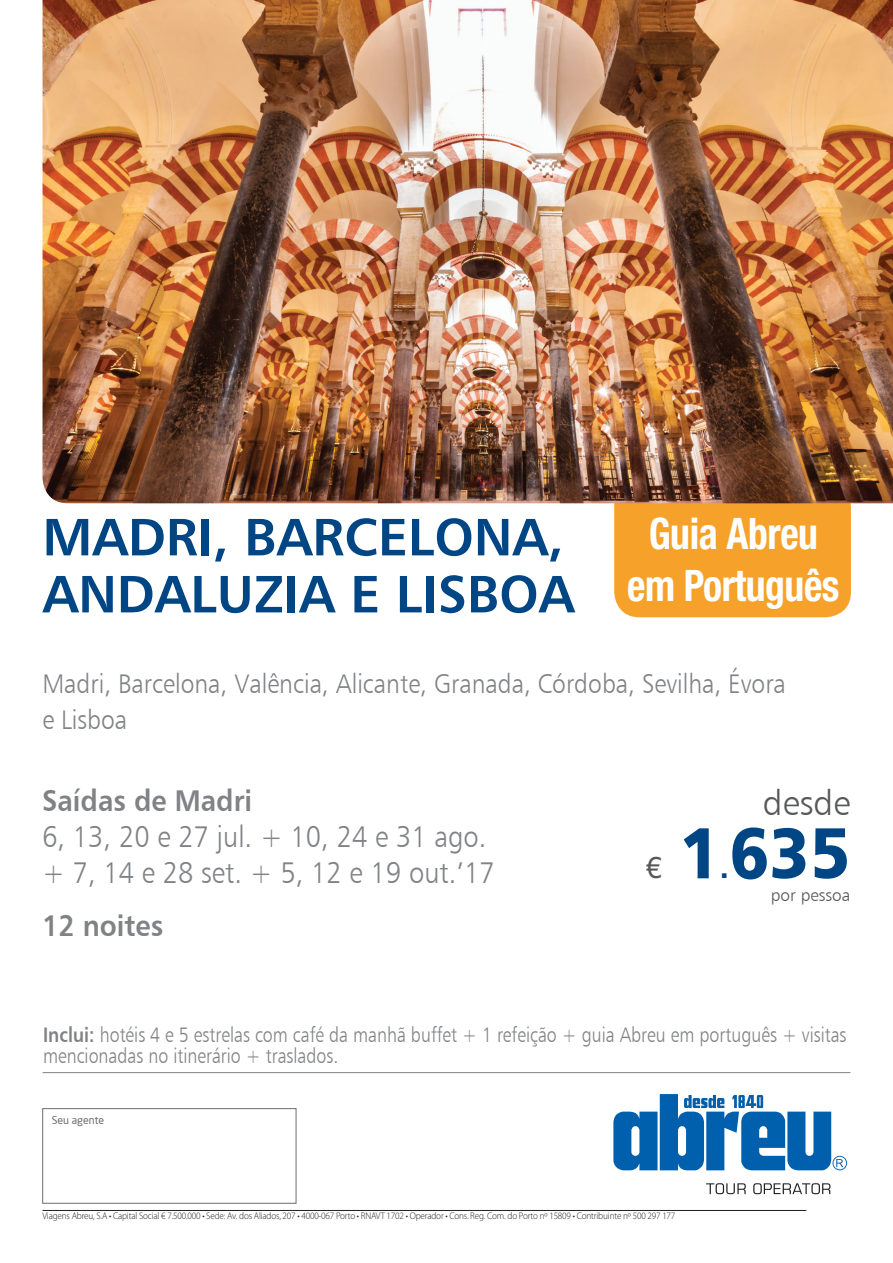
<style>
.page{position:relative;width:893px;height:1263px;background:#fff}
.page>*{position:absolute;margin:0;border:0;box-sizing:border-box;transform-origin:0 0}
.t1{font:72px "Humanist 777 BT Black B";color:#004684;scale:.91 1}
.t2{font:52.5px/57px "Humanist 777 BT Bold B";color:#004684}
.t3{font:700 condensed 43.5px/52.2px "Helvetica Neue";letter-spacing:-.01em;color:#fff;text-align:center;scale:.91 1}
.t4{font:34.95px "Humanist 777 BT Light B";color:#57585a}
.t5{font:30px/36px "Humanist 777 BT Light B";color:#808285;scale:.91 1}
.t6{font:30px "Humanist 777 BT Bold B";color:#808285;scale:.91 1}
.t7{font:30px "Helvetica Neue";color:#57585a}
.t8{font:30px "Humanist 777 BT Black B";color:#004684;scale:.91 1}
.t9{font:27px/36px "Humanist 777 BT Light B";color:#808285;scale:.91 1}
.t10{font:21px/21px "Humanist 777 BT Light B";color:#808285;scale:.85 1}
.t11{font:17.1px "Humanist 777 BT Light B";color:#57585a}
.t12{font:10.5px "Neo Sans";color:#6c6d70}
.t13{font:300 9.75px "Myriad Pro";letter-spacing:-.015em;color:#231f20;scale:.94 1}
.s1{font-family:"Humanist 777 BT Bold B"}
</style>
<div class="page">
<hr style="left:43px;top:1072px;width:807px;height:1px;background:#808285">
<div style="left:614px;top:481px;width:237px;height:136px;background:#f6a22a;border-radius:26px"></div>
<img style="left:43px;top:0;width:850px;height:503px">
<div style="left:43px;top:1108px;width:253px;height:95px;border:1px solid #6c6d70"></div>
<svg style="left:706px;top:1183px;width:124px;height:11px"></svg>
<svg style="left:613px;top:1094px;width:234px;height:76px"></svg>
<hr style="left:43px;top:1210px;width:763px;height:1px;background:#231f20">
<h2 class="t2" style="left:43px;top:507px;width:533px">MADRI, BARCELONA,<br>ANDALUZIA E LISBOA</h2>
<h3 class="t3" style="left:627px;top:506px;width:235px">Guia Abreu em Português</h3>
<h3 class="t9" style="left:42px;top:665px;width:819px">Madri, Barcelona, Valência, Alicante, Granada, Córdoba, Sevilha, Évora e Lisboa</h3>
<h3 class="t6" style="left:42px;top:782px;width:232px">Saídas de Madri</h3>
<h3 class="t5" style="left:42px;top:818px;width:499px">6, 13, 20 e 27 jul. + 10, 24 e 31 ago. + 7, 14 e 28 set. + 5, 12 e 19 out.’17</h3>
<h3 class="t6" style="left:42px;top:907px;width:135px">12 noites</h3>
<h3 class="t7" style="left:645px;top:850px;width:18px">€</h3>
<h3 class="t4" style="left:763px;top:782px;width:89px">desde</h3>
<h1 class="t1" style="left:680px;top:807px;width:189px">1635</h1>
<h3 class="t8" style="left:720px;top:848px;width:11px">.</h3>
<h3 class="t11" style="left:771px;top:884px;width:81px">por pessoa</h3>
<h3 class="t10" style="left:43px;top:1024px;width:947px"><span class="s1">Inclui:</span> hotéis 4 e 5 estrelas com café da manhã buffet + 1 refeição + guia Abreu em português + visitas mencionadas no itinerário + traslados.</h3>
<p class="t12" style="left:52px;top:1114px;width:54px">Seu agente</p>
<p class="t13" style="left:43px;top:1211px;width:675px">Viagens Abreu, S.A • Capital Social € 7.500.000 • Sede: Av. dos Aliados, 207 • 4000-067 Porto • RNAVT 1702 • Operador • Cons. Reg. Com. do Porto nº 15809 • Contribuinte nº 500 297 177</p>
</div>
